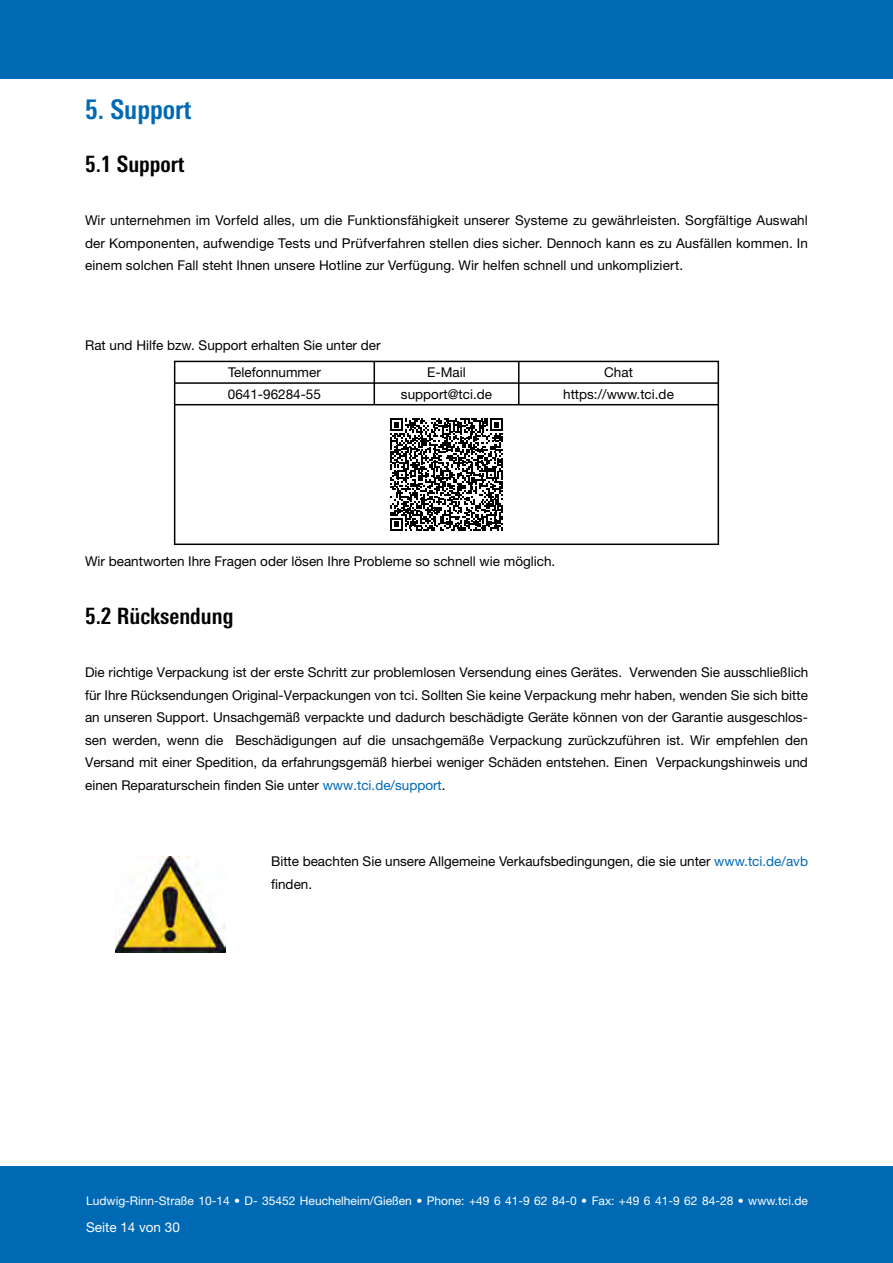
<style>
.page{position:relative;width:893px;height:1263px;background:#fff}
.page>*{position:absolute;margin:0;border:0;box-sizing:border-box;transform-origin:0 0}
.t1{font:700 condensed 27px "Univers Next Pro";color:#0069b4}
.t2{font:700 condensed 22.5px "Univers Next Pro";color:#000}
.t3{font:13.5px/22.5px "Helvetica Neue LT Std";color:#000;text-align:justify}
.t4{font:13.5px "Helvetica Neue LT Std";color:#fff}
.t5{font:12px "Helvetica Neue LT Std";color:#fff}
.s1{color:#0069b4}
</style>
<div class="page">
<div style="left:0;top:1167px;width:893px;height:96px;background:#0069b4"></div>
<div style="left:0;top:0;width:893px;height:79px;background:#0069b4"></div>
<hr style="left:174px;top:361px;width:200px;height:1px;background:#000">
<hr style="left:374px;top:361px;width:145px;height:1px;background:#000">
<hr style="left:519px;top:361px;width:200px;height:1px;background:#000">
<hr style="left:174px;top:382px;width:200px;height:2px;background:#000">
<svg style="left:174px;top:362px;width:1px;height:42px"></svg>
<hr style="left:374px;top:382px;width:145px;height:2px;background:#000">
<svg style="left:374px;top:362px;width:1px;height:42px"></svg>
<hr style="left:519px;top:382px;width:200px;height:2px;background:#000">
<svg style="left:518px;top:362px;width:1px;height:42px"></svg>
<svg style="left:718px;top:362px;width:1px;height:42px"></svg>
<hr style="left:174px;top:404px;width:200px;height:1px;background:#000">
<hr style="left:174px;top:405px;width:1px;height:138px;background:#000">
<hr style="left:374px;top:404px;width:145px;height:1px;background:#000">
<hr style="left:519px;top:404px;width:200px;height:1px;background:#000">
<hr style="left:718px;top:405px;width:1px;height:138px;background:#000">
<hr style="left:174px;top:543px;width:200px;height:2px;background:#000">
<hr style="left:374px;top:543px;width:145px;height:2px;background:#000">
<hr style="left:519px;top:543px;width:200px;height:2px;background:#000">
<svg style="left:390px;top:418px;width:113px;height:113px"></svg>
<img style="left:115px;top:857px;width:110px;height:95px">
<p class="t1" style="left:85px;top:93px;width:108px">5. Support</p>
<p class="t2" style="left:85px;top:150px;width:101px">5.1 Support</p>
<p class="t3" style="left:85px;top:209px;width:724px">Wir unternehmen im Vorfeld alles, um die Funktionsfähigkeit unserer Systeme zu gewährleisten. Sorgfältige Auswahl der Komponenten, aufwendige Tests und Prüfverfahren stellen dies sicher. Dennoch kann es zu Ausfällen kommen. In einem solchen Fall steht Ihnen unsere Hotline zur Verfügung. Wir helfen schnell und unkompliziert.</p>
<p class="t3" style="left:228px;top:332px;width:154px;line-height:26.7px;text-indent:-143px">Rat und Hilfe bzw. Support erhalten Sie unter der<br>Telefonnummer</p>
<p class="t3" style="left:427px;top:361px;width:40px">E-Mail</p>
<p class="t3" style="left:604px;top:361px;width:30px">Chat</p>
<p class="t3" style="left:228px;top:382px;width:95px">0641-96284-55</p>
<p class="t3" style="left:401px;top:382px;width:93px">support@tci.de</p>
<p class="t3" style="left:563px;top:382px;width:112px">https://www.tci.de</p>
<p class="t3" style="left:85px;top:549px;width:472px">Wir beantworten Ihre Fragen oder lösen Ihre Probleme so schnell wie möglich.</p>
<p class="t2" style="left:85px;top:602px;width:150px">5.2 Rücksendung</p>
<p class="t3" style="left:85px;top:661px;width:725px">Die richtige Verpackung ist der erste Schritt zur problemlosen Versendung eines Gerätes. Verwenden Sie ausschließlich für Ihre Rücksendungen Original-Verpackungen von tci. Sollten Sie keine Verpackung mehr haben, wenden Sie sich bitte an unseren Support. Unsachgemäß verpackte und dadurch beschädigte Geräte können von der Garantie ausgeschlos&shy;sen werden, wenn die Beschädigungen auf die unsachgemäße Verpackung zurückzuführen ist. Wir empfehlen den Versand mit einer Spedition, da erfahrungsgemäß hierbei weniger Schäden entstehen. Einen Verpackungshinweis und einen Reparaturschein finden Sie unter <span class="s1">www.tci.de/support</span>.</p>
<p class="t3" style="left:271px;top:850px;width:538px">Bitte beachten Sie unsere Allgemeine Verkaufsbedingungen, die sie unter <span class="s1">www.tci.de/avb </span>finden.</p>
<p class="t5" style="left:86px;top:1193px;width:723px">Ludwig-Rinn-Straße 10-14 • D- 35452 Heuchelheim/Gießen • Phone: +49 6 41-9 62 84-0 • Fax: +49 6 41-9 62 84-28 • www.tci.de</p>
<p class="t4" style="left:86px;top:1218px;width:95px">Seite 14 von 30</p>
</div>
